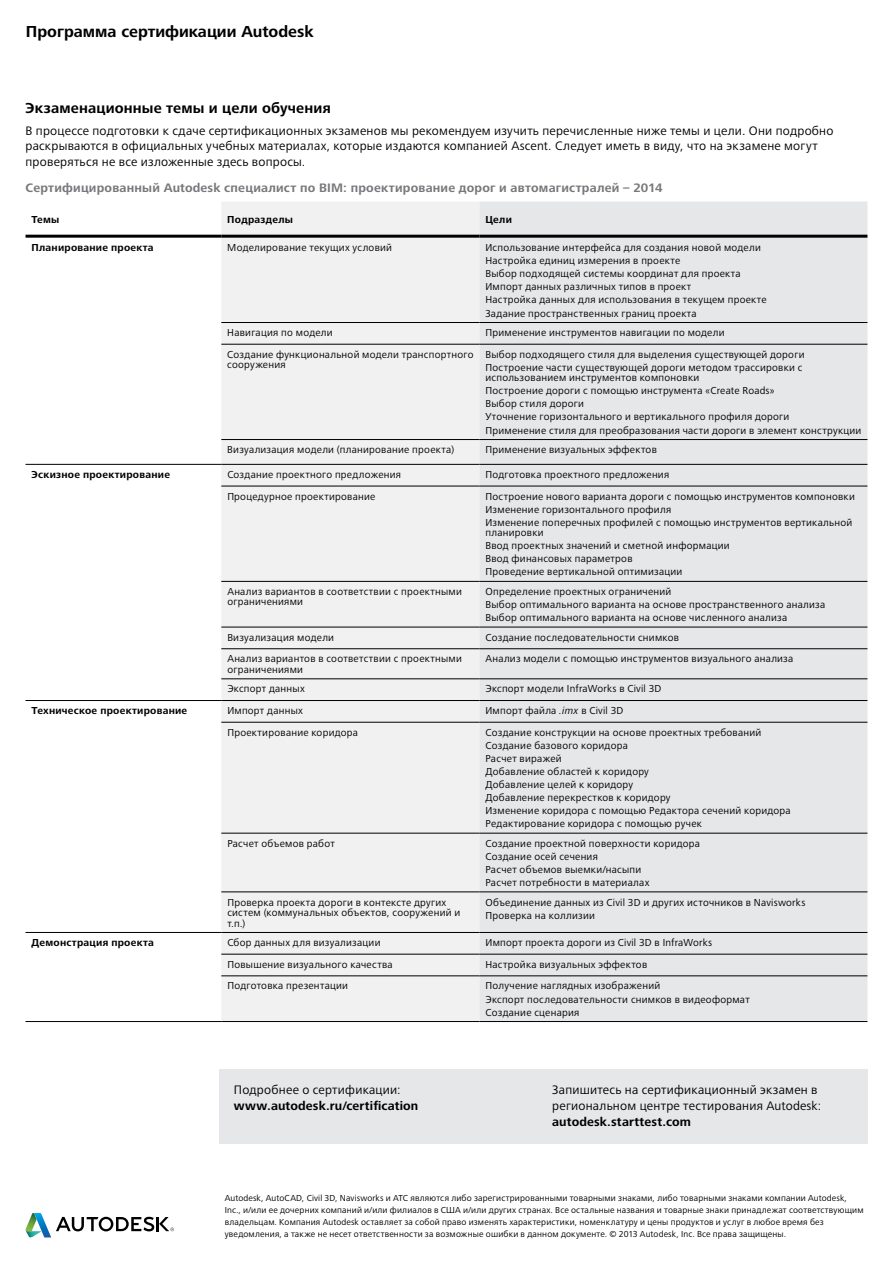
<style>
.page{position:relative;width:893px;height:1263px;background:#fff}
.page>*{position:absolute;margin:0;border:0;box-sizing:border-box;transform-origin:0 0}
.t1{font:700 16.5px "Frutiger Next LTW1 G";color:#000}
.t2{font:700 15px "Frutiger Next LTW1 G";letter-spacing:.01em;color:#000}
.t3{font:12.75px/15.8px "Frutiger Next LTW1 G";letter-spacing:.02em;color:#000}
.t4{font:700 12.75px "Frutiger Next LTW1 G";letter-spacing:.015em;color:#77787b}
.t5{font:700 12.75px "Frutiger Next LTW1 G";letter-spacing:.01em;color:#000}
.t6{font:10.5px/13px "Frutiger Next LTW1 G";letter-spacing:.025em;color:#000}
.t7{font:700 10.5px "Frutiger Next LTW1 G";letter-spacing:.025em;color:#000}
.t8{font:9px/12px "Frutiger Next LTW1 G";letter-spacing:.02em;color:#000}
.s1{font-style:italic}
</style>
<div class="page">
<div style="left:221px;top:202px;width:258px;height:819px;background:#f1f1f2"></div>
<div style="left:479px;top:202px;width:388px;height:819px;background:#e6e7e8"></div>
<hr style="left:26px;top:1021px;width:195px;height:1px;background:#000">
<hr style="left:26px;top:464px;width:195px;height:1px;background:#000">
<hr style="left:221px;top:464px;width:258px;height:1px;background:#000">
<hr style="left:479px;top:464px;width:388px;height:1px;background:#000">
<hr style="left:26px;top:700px;width:195px;height:1px;background:#000">
<hr style="left:221px;top:700px;width:258px;height:1px;background:#000">
<hr style="left:479px;top:700px;width:388px;height:1px;background:#000">
<hr style="left:26px;top:932px;width:195px;height:1px;background:#000">
<hr style="left:221px;top:932px;width:258px;height:1px;background:#000">
<hr style="left:479px;top:932px;width:388px;height:1px;background:#000">
<hr style="left:221px;top:1021px;width:258px;height:1px;background:#000">
<hr style="left:479px;top:1021px;width:388px;height:1px;background:#000">
<hr style="left:26px;top:235px;width:195px;height:3px;background:#000">
<hr style="left:221px;top:235px;width:258px;height:3px;background:#000">
<hr style="left:479px;top:235px;width:388px;height:3px;background:#000">
<hr style="left:221px;top:439px;width:258px;height:1px;background:#000">
<hr style="left:479px;top:439px;width:388px;height:1px;background:#000">
<hr style="left:221px;top:322px;width:258px;height:1px;background:#000">
<hr style="left:479px;top:322px;width:388px;height:1px;background:#000">
<hr style="left:221px;top:344px;width:258px;height:1px;background:#000">
<hr style="left:479px;top:344px;width:388px;height:1px;background:#000">
<hr style="left:221px;top:486px;width:258px;height:1px;background:#000">
<hr style="left:479px;top:486px;width:388px;height:1px;background:#000">
<hr style="left:221px;top:581px;width:258px;height:1px;background:#000">
<hr style="left:479px;top:581px;width:388px;height:1px;background:#000">
<hr style="left:221px;top:627px;width:258px;height:1px;background:#000">
<hr style="left:479px;top:627px;width:388px;height:1px;background:#000">
<hr style="left:221px;top:648px;width:258px;height:1px;background:#000">
<hr style="left:479px;top:648px;width:388px;height:1px;background:#000">
<hr style="left:221px;top:678px;width:258px;height:1px;background:#000">
<hr style="left:479px;top:678px;width:388px;height:1px;background:#000">
<hr style="left:221px;top:722px;width:258px;height:1px;background:#000">
<hr style="left:479px;top:722px;width:388px;height:1px;background:#000">
<hr style="left:221px;top:833px;width:258px;height:1px;background:#000">
<hr style="left:479px;top:833px;width:388px;height:1px;background:#000">
<hr style="left:221px;top:892px;width:258px;height:1px;background:#000">
<hr style="left:479px;top:892px;width:388px;height:1px;background:#000">
<hr style="left:221px;top:954px;width:258px;height:1px;background:#000">
<hr style="left:479px;top:954px;width:388px;height:1px;background:#000">
<hr style="left:221px;top:975px;width:258px;height:1px;background:#000">
<hr style="left:479px;top:975px;width:388px;height:1px;background:#000">
<div style="left:219px;top:1069px;width:648px;height:75px;background:#e6e7e8"></div>
<svg style="left:25px;top:1213px;width:149px;height:24px"></svg>
<h1 class="t1" style="left:26px;top:22px;width:289px">Программа сертификации Autodesk</h1>
<h2 class="t2" style="left:26px;top:99px;width:307px">Экзаменационные темы и цели обучения</h2>
<p class="t3" style="left:26px;top:123px;width:809px">В процессе подготовки к сдаче сертификационных экзаменов мы рекомендуем изучить перечисленные ниже темы и цели. Они подробно раскрываются в официальных учебных материалах, которые издаются компанией Ascent. Следует иметь в виду, что на экзамене могут проверяться не все изложенные здесь вопросы.</p>
<p class="t4" style="left:26px;top:181px;width:638px">Сертифицированный Autodesk специалист по BIM: проектирование дорог и автомагистралей – 2014</p>
<p class="t7" style="left:32px;top:213px;width:29px">Темы</p>
<p class="t7" style="left:227px;top:213px;width:67px">Подразделы</p>
<p class="t7" style="left:485px;top:213px;width:28px">Цели</p>
<p class="t7" style="left:32px;top:242px;width:124px">Планирование проекта</p>
<p class="t6" style="left:227px;top:242px;width:166px">Моделирование текущих условий</p>
<p class="t6" style="left:485px;top:242px;width:283px">Использование интерфейса для создания новой модели Настройка единиц измерения в проекте<br>Выбор подходящей системы координат для проекта Импорт данных различных типов в проект<br>Настройка данных для использования в текущем проекте Задание пространственных границ проекта</p>
<p class="t6" style="left:227px;top:326px;width:107px">Навигация по модели</p>
<p class="t6" style="left:485px;top:326px;width:241px">Применение инструментов навигации по модели</p>
<p class="t6" style="left:227px;top:349px;width:248px;line-height:10.5px">Создание функциональной модели транспортного сооружения</p>
<p class="t6" style="left:485px;top:348px;width:321px">Выбор подходящего стиля для выделения существующей дороги<br>Построение части существующей дороги методом трассировки с</p>
<p class="t6" style="left:485px;top:372px;width:377px">использованием инструментов компоновки<br>Построение дороги с помощью инструмента «Create Roads»<br>Выбор стиля дороги<br>Уточнение горизонтального и вертикального профиля дороги<br>Применение стиля для преобразования части дороги в элемент конструкции</p>
<p class="t6" style="left:227px;top:443px;width:228px">Визуализация модели (планирование проекта)</p>
<p class="t6" style="left:485px;top:443px;width:173px">Применение визуальных эффектов</p>
<p class="t7" style="left:32px;top:468px;width:140px">Эскизное проектирование</p>
<p class="t6" style="left:227px;top:468px;width:175px">Создание проектного предложения</p>
<p class="t6" style="left:485px;top:468px;width:185px">Подготовка проектного предложения</p>
<p class="t6" style="left:227px;top:490px;width:150px">Процедурное проектирование</p>
<p class="t6" style="left:485px;top:490px;width:371px">Построение нового варианта дороги с помощью инструментов компоновки<br>Изменение горизонтального профиля<br>Изменение поперечных профилей с помощью инструментов вертикальной</p>
<p class="t6" style="left:485px;top:526px;width:246px">планировки<br>Ввод проектных значений и сметной информации<br>Ввод финансовых параметров<br>Проведение вертикальной оптимизации</p>
<p class="t6" style="left:227px;top:586px;width:236px;line-height:10.5px">Анализ вариантов в соответствии с проектными ограничениями</p>
<p class="t6" style="left:485px;top:585px;width:341px">Определение проектных ограничений<br>Выбор оптимального варианта на основе пространственного анализа<br>Выбор оптимального варианта на основе численного анализа</p>
<p class="t6" style="left:227px;top:631px;width:108px">Визуализация модели</p>
<p class="t6" style="left:485px;top:631px;width:195px">Создание последовательности снимков</p>
<p class="t6" style="left:227px;top:654px;width:236px;line-height:10.5px">Анализ вариантов в соответствии с проектными ограничениями</p>
<p class="t6" style="left:485px;top:653px;width:309px">Анализ модели с помощью инструментов визуального анализа</p>
<p class="t6" style="left:227px;top:683px;width:79px">Экспорт данных</p>
<p class="t6" style="left:485px;top:683px;width:177px">Экспорт модели InfraWorks в Civil 3D</p>
<p class="t7" style="left:32px;top:705px;width:157px">Техническое проектирование</p>
<p class="t6" style="left:227px;top:704px;width:77px">Импорт данных</p>
<p class="t6" style="left:485px;top:704px;width:139px">Импорт файла <span class="s1">.imx</span> в Civil 3D</p>
<p class="t6" style="left:227px;top:726px;width:132px">Проектирование коридора</p>
<p class="t6" style="left:485px;top:726px;width:307px">Создание конструкции на основе проектных требований Создание базового коридора<br>Расчет виражей<br>Добавление областей к коридору<br>Добавление целей к коридору<br>Добавление перекрестков к коридору<br>Изменение коридора с помощью Редактора сечений коридора Редактирование коридора с помощью ручек</p>
<p class="t6" style="left:227px;top:837px;width:109px">Расчет объемов работ</p>
<p class="t6" style="left:485px;top:837px;width:216px">Создание проектной поверхности коридора<br>Создание осей сечения<br>Расчет объемов выемки/насыпи<br>Расчет потребности в материалах</p>
<p class="t6" style="left:227px;top:897px;width:234px;line-height:10.5px">Проверка проекта дороги в контексте других систем (коммунальных объектов, сооружений и т.п.)</p>
<p class="t6" style="left:485px;top:896px;width:321px">Объединение данных из Civil 3D и других источников в Navisworks<br>Проверка на коллизии</p>
<p class="t7" style="left:32px;top:936px;width:124px">Демонстрация проекта</p>
<p class="t6" style="left:227px;top:936px;width:155px">Сбор данных для визуализации</p>
<p class="t6" style="left:485px;top:936px;width:228px">Импорт проекта дороги из Civil 3D в InfraWorks</p>
<p class="t6" style="left:227px;top:958px;width:167px">Повышение визуального качества</p>
<p class="t6" style="left:485px;top:958px;width:163px">Настройка визуальных эффектов</p>
<p class="t6" style="left:227px;top:980px;width:122px">Подготовка презентации</p>
<p class="t6" style="left:485px;top:980px;width:266px">Получение наглядных изображений<br>Экспорт последовательности снимков в видеоформат<br>Создание сценария</p>
<p class="t3" style="left:234px;top:1083px;width:168px">Подробнее о сертификации:</p>
<p class="t5" style="left:234px;top:1099px;width:186px">www.autodesk.ru/certification</p>
<p class="t3" style="left:552px;top:1083px;width:270px">Запишитесь на сертификационный экзамен в региональном центре тестирования Autodesk:</p>
<p class="t5" style="left:552px;top:1114px;width:140px">autodesk.starttest.com</p>
<p class="t8" style="left:225px;top:1193px;width:640px">Autodesk, AutoCAD, Civil 3D, Navisworks и ATC являются либо зарегистрированными товарными знаками, либо товарными знаками компании Autodesk, Inc., и/или ее дочерних компаний и/или филиалов в США и/или других странах. Все остальные названия и товарные знаки принадлежат соответствующим владельцам. Компания Autodesk оставляет за собой право изменять характеристики, номенклатуру и цены продуктов и услуг в любое время без уведомления, а также не несет ответственности за возможные ошибки в данном документе. © 2013 Autodesk, Inc. Все права защищены.</p>
</div>
